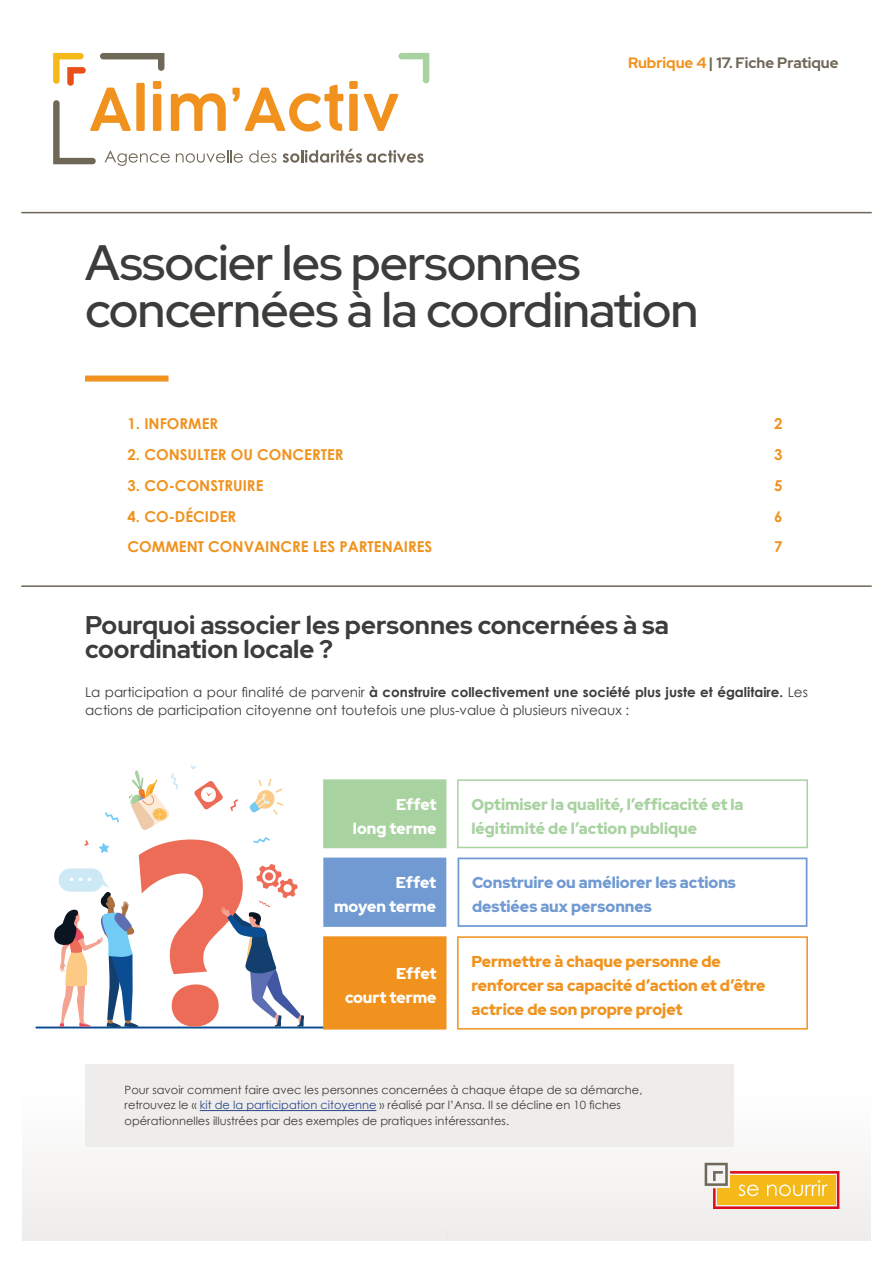
<style>
.page{position:relative;width:893px;height:1263px;background:#fff}
.page>*{position:absolute;margin:0;border:0;box-sizing:border-box;transform-origin:0 0}
.t1{font:600 58.35px "COCOGOOSE";color:#f0921d}
.t2{font:500 49.5px/46.5px "Red Hat Display";letter-spacing:-.02em;color:#3c3c3b}
.t3{font:700 25.5px/24px "Red Hat Display";color:#3c3c3b}
.t4{font:900 15.6px/24.5px "Red Hat Display";color:#f0921d}
.t5{font:900 15.6px/24.5px "Red Hat Display";color:#a9d2a1}
.t6{font:900 15.6px/24.5px "Red Hat Display";color:#709ad1}
.t7{font:900 15.6px/24.5px "Red Hat Display";color:#fff;text-align:right}
.t8{font:700 15px "Century Gothic";color:#f0921d}
.t9{font:700 15px "Red Hat Display";color:#6f6758}
.t10{font:13.5px/18px "Century Gothic";color:#3c3c3b}
.t11{font:11.4px/15.1px "Century Gothic";color:#3c3c3b}
.s1{color:#f0921d}
.s2{font-weight:700}
.s3{color:#2b488b}
</style>
<div class="page">
<div style="left:0;top:1008px;width:893px;height:234px;background:#f7f6f6"></div>
<div style="left:0;top:0;width:21px;height:1263px;background:#fff"></div>
<div style="left:872px;top:0;width:21px;height:1263px;background:#fff"></div>
<svg style="left:705px;top:1163px;width:134px;height:46px"></svg>
<hr style="left:21px;top:212px;width:851px;height:1px;background:#6f6758">
<svg style="left:53px;top:100px;width:43px;height:64px"></svg>
<svg style="left:100px;top:53px;width:64px;height:18px"></svg>
<svg style="left:53px;top:53px;width:33px;height:33px"></svg>
<svg style="left:283px;top:149px;width:141px;height:14px"></svg>
<svg style="left:176px;top:150px;width:67px;height:13px"></svg>
<svg style="left:249px;top:150px;width:27px;height:13px"></svg>
<svg style="left:105px;top:150px;width:65px;height:16px"></svg>
<svg style="left:398px;top:53px;width:31px;height:30px"></svg>
<div style="left:85px;top:376px;width:84px;height:6px;background:#f0921d"></div>
<hr style="left:35px;top:1026px;width:302px;height:2px;background:#0b4d92">
<svg style="left:105px;top:812px;width:14px;height:11px"></svg>
<svg style="left:230px;top:799px;width:8px;height:12px"></svg>
<svg style="left:194px;top:781px;width:29px;height:29px"></svg>
<svg style="left:191px;top:765px;width:5px;height:5px"></svg>
<svg style="left:54px;top:837px;width:250px;height:192px"></svg>
<svg style="left:249px;top:778px;width:34px;height:37px"></svg>
<svg style="left:129px;top:770px;width:49px;height:60px"></svg>
<div style="left:458px;top:857px;width:349px;height:70px;border:2px solid #709ad1"></div>
<div style="left:324px;top:858px;width:121px;height:68px;background:#709ad1"></div>
<div style="left:323px;top:857px;width:123px;height:70px;border:2px solid #709ad1"></div>
<div style="left:457px;top:936px;width:351px;height:93px;border:2px solid #f0921d"></div>
<div style="left:324px;top:937px;width:122px;height:92px;background:#f0921d"></div>
<div style="left:323px;top:936px;width:123px;height:93px;border:2px solid #f0921d"></div>
<div style="left:457px;top:779px;width:351px;height:69px;border:2px solid #a9d2a1"></div>
<div style="left:324px;top:780px;width:122px;height:67px;background:#a9d2a1"></div>
<div style="left:323px;top:779px;width:123px;height:69px;border:2px solid #a9d2a1"></div>
<div style="left:85px;top:1064px;width:648px;height:82px;background:#efedeb"></div>
<hr style="left:200px;top:1110px;width:176px;height:1px;background:#2b488b">
<hr style="left:21px;top:585px;width:851px;height:2px;background:#6f6758">
<h1 class="t1" style="left:88px;top:69px;width:312px">Alim’Activ</h1>
<h3 class="t9" style="left:628px;top:53px;width:212px"><span class="s1">Rubrique 4</span>| 17. Fiche Pratique</h3>
<h2 class="t2" style="left:85px;top:239px;width:615px">Associer les personnes concernées à la coordination</h2>
<h3 class="t8" style="left:128px;top:412px;width:92px">1. INFORMER</h3>
<h3 class="t8" style="left:774px;top:412px;width:10px">2</h3>
<h3 class="t8" style="left:128px;top:443px;width:217px">2. CONSULTER OU CONCERTER</h3>
<h3 class="t8" style="left:774px;top:443px;width:10px">3</h3>
<h3 class="t8" style="left:128px;top:474px;width:137px">3. CO-CONSTRUIRE</h3>
<h3 class="t8" style="left:774px;top:474px;width:10px">5</h3>
<h3 class="t8" style="left:128px;top:505px;width:110px">4. CO-DÉCIDER</h3>
<h3 class="t8" style="left:774px;top:505px;width:10px">6</h3>
<h3 class="t8" style="left:128px;top:535px;width:306px">COMMENT CONVAINCRE LES PARTENAIRES</h3>
<h3 class="t8" style="left:774px;top:535px;width:10px">7</h3>
<h3 class="t3" style="left:85px;top:613px;width:586px">Pourquoi associer les personnes concernées à sa coordination locale ?</h3>
<p class="t10" style="left:85px;top:683px;width:724px">La participation a pour finalité de parvenir <span class="s2">à construire collectivement une société plus juste et égalitaire.</span> Les actions de participation citoyenne ont toutefois une plus-value à plusieurs niveaux :</p>
<h3 class="t7" style="left:353px;top:792px;width:85px">Effet<br>long terme</h3>
<h3 class="t7" style="left:334px;top:870px;width:104px">Effet<br>moyen terme</h3>
<h3 class="t7" style="left:345px;top:961px;width:93px">Effet<br>court terme</h3>
<h3 class="t5" style="left:471px;top:792px;width:274px">Optimiser la qualité, l’efficacité et la légitimité de l’action publique</h3>
<h3 class="t6" style="left:472px;top:870px;width:265px">Construire ou améliorer les actions destiées aux personnes</h3>
<h3 class="t4" style="left:471px;top:949px;width:296px">Permettre à chaque personne de renforcer sa capacité d’action et d’être actrice de son propre projet</h3>
<p class="t11" style="left:125px;top:1082px;width:519px">Pour savoir comment faire avec les personnes concernées à chaque étape de sa démarche, retrouvez le « <span class="s3">kit de la participation citoyenne</span> » réalisé par l’Ansa. Il se décline en 10 fiches opérationnelles illustrées par des exemples de pratiques intéressantes.</p>
</div>
